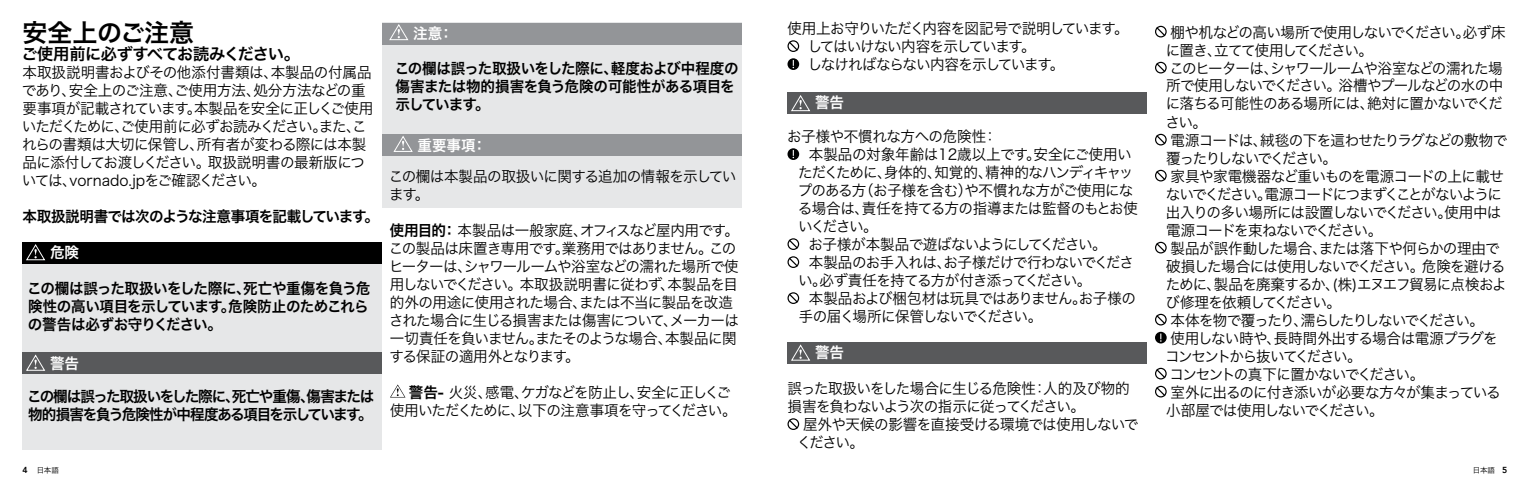
<style>
.page{position:relative;width:1530px;height:495px;background:#fff}
.page>*{position:absolute;margin:0;border:0;box-sizing:border-box;transform-origin:0 0}
.t1{font:25px "Hira Kaku Pro W6";letter-spacing:-.01em;color:#000}
.t2{font:16.25px "Hira Kaku Pro W6";letter-spacing:-.04em;color:#000}
.t3{font:15px/18px "Hira Kaku Pro W3";letter-spacing:-.055em;color:#000}
.t4{font:15px/18px "Hira Kaku Pro W3";letter-spacing:-.03em;color:#000}
.t5{font:15px/18px "Hira Kaku Pro W6";letter-spacing:-.055em;color:#000;text-align:justify}
.t6{font:15px "Hira Kaku Pro W3";letter-spacing:-.035em;color:#000}
.t7{font:15px/18px "Hira Kaku Pro W6";letter-spacing:-.03em;color:#000}
.t8{font:15px "Hira Kaku Pro W3";letter-spacing:-.075em;color:#000}
.t9{font:15px/18px "Hira Kaku Pro W6";letter-spacing:-.08em;color:#000}
.t10{font:15px "Hira Kaku Pro W3";letter-spacing:-.09em;color:#000}
.t11{font:15px "Hira Kaku Pro W3";letter-spacing:-.11em;color:#000}
.t12{font:15px "Hira Kaku Pro W3";letter-spacing:-.095em;color:#000}
.t13{font:15px "Hira Kaku Pro W3";letter-spacing:-.015em;color:#000}
.t14{font:15px "Hira Kaku Pro W3";letter-spacing:-.1em;color:#000}
.t15{font:15px "Hira Kaku Pro W3";letter-spacing:-.085em;color:#000}
.t16{font:15px "Hira Kaku Pro W6";color:#fff}
.t17{font:15px "Hira Kaku Pro W3";letter-spacing:-.08em;color:#000}
.t18{font:7.5px "Hira Kaku Pro W3";letter-spacing:-.025em;color:#000}
.s1{font-family:"Hira Kaku Pro W6"}
.s2{font-family:"Avenir";font-weight:800;font-size:8.75px}
</style>
<div class="page">
<div style="left:22px;top:259px;width:360px;height:191px;background:#e6e7e8"></div>
<div style="left:382px;top:22px;width:360px;height:186px;background:#e6e7e8"></div>
<div style="left:22px;top:242px;width:360px;height:22px;background:#000"></div>
<div style="left:22px;top:353px;width:360px;height:21px;background:#58595b"></div>
<div style="left:382px;top:23px;width:360px;height:21px;background:#939598"></div>
<div style="left:382px;top:134px;width:360px;height:22px;background:#939598"></div>
<svg style="left:26px;top:244px;width:20px;height:17px"></svg>
<svg style="left:26px;top:354px;width:20px;height:17px"></svg>
<svg style="left:389px;top:24px;width:20px;height:17px"></svg>
<svg style="left:393px;top:136px;width:20px;height:16px"></svg>
<svg style="left:390px;top:384px;width:15px;height:14px"></svg>
<div style="left:787px;top:92px;width:360px;height:21px;background:#58595b"></div>
<div style="left:787px;top:342px;width:360px;height:22px;background:#58595b"></div>
<svg style="left:788px;top:40px;width:11px;height:12px"></svg>
<svg style="left:788px;top:58px;width:11px;height:12px"></svg>
<svg style="left:791px;top:95px;width:19px;height:17px"></svg>
<svg style="left:788px;top:148px;width:11px;height:12px"></svg>
<svg style="left:788px;top:238px;width:11px;height:12px"></svg>
<svg style="left:788px;top:256px;width:11px;height:12px"></svg>
<svg style="left:788px;top:292px;width:11px;height:12px"></svg>
<svg style="left:791px;top:344px;width:20px;height:17px"></svg>
<svg style="left:788px;top:418px;width:11px;height:12px"></svg>
<svg style="left:1155px;top:26px;width:12px;height:12px"></svg>
<svg style="left:1155px;top:62px;width:12px;height:12px"></svg>
<svg style="left:1155px;top:134px;width:12px;height:12px"></svg>
<svg style="left:1155px;top:170px;width:12px;height:11px"></svg>
<svg style="left:1155px;top:242px;width:12px;height:11px"></svg>
<svg style="left:1155px;top:314px;width:12px;height:11px"></svg>
<svg style="left:1155px;top:332px;width:12px;height:12px"></svg>
<svg style="left:1155px;top:368px;width:12px;height:11px"></svg>
<svg style="left:1155px;top:386px;width:12px;height:12px"></svg>
<h1 class="t1" style="left:22px;top:10px;width:173px">安全上のご注意</h1>
<p class="t2" style="left:22px;top:39px;width:280px">ご使用前に必ずすべてお読みください。</p>
<p class="t4" style="left:22px;top:62px;width:353px">本取扱説明書およびその他添付書類は、本製品の付属品であり、安全上のご注意、ご使用方法、処分方法などの重要事項が記載されています。本製品を安全に正しくご使用いただくために、ご使用前に必ずお読みください。また、これらの書類は大切に保管し、所有者が変わる際には本製品に添付してお渡しください。取扱説明書の最新版については、vornado.jpをご確認ください。</p>
<p class="t5" style="left:23px;top:206px;width:358px">本取扱説明書では次のような注意事項を記載しています。</p>
<p class="t16" style="left:50px;top:238px;width:31px">危険</p>
<p class="t5" style="left:27px;top:278px;width:345px">この欄は誤った取扱いをした際に、死亡や重傷を負う危険性の高い項目を示しています。危険防止のためこれらの警告は必ずお守りください。</p>
<p class="t16" style="left:50px;top:350px;width:31px">警告</p>
<p class="t9" style="left:27px;top:386px;width:349px">この欄は誤った取扱いをした際に、死亡や重傷、傷害または物的損害を負う危険性が中程度ある項目を示しています。</p>
<p class="t16" style="left:413px;top:20px;width:42px">注意：</p>
<p class="t7" style="left:395px;top:58px;width:346px">この欄は誤った取扱いをした際に、軽度および中程度の傷害または物的損害を負う危険の可能性がある項目を示しています。</p>
<p class="t16" style="left:418px;top:131px;width:71px">重要事項：</p>
<p class="t3" style="left:389px;top:166px;width:349px">この欄は本製品の取扱いに関する追加の情報を示しています。</p>
<p class="t3" style="left:389px;top:220px;width:352px"><span class="s1">使用目的：</span>本製品は一般家庭、オフィスなど屋内用です。この製品は床置き専用です。業務用ではありません。このヒーターは、シャワールームや浴室などの濡れた場所で使用しないでください。本取扱説明書に従わず、本製品を目的外の用途に使用された場合、または不当に製品を改造された場合に生じる損害または傷害について、メーカーは一切責任を負いません。またそのような場合、本製品に関する保証の適用外となります。</p>
<p class="t3" style="left:390px;top:382px;width:348px;text-indent:19px"><span class="s1">警告-</span> 火災、感電、ケガなどを防止し、安全に正しくご使用いただくために、以下の注意事項を守ってください。</p>
<p class="t3" style="left:808px;top:18px;width:322px;text-indent:-20px">使用上お守りいただく内容を図記号で説明しています。してはいけない内容を示しています。<br>しなければならない内容を示しています。</p>
<p class="t16" style="left:815px;top:89px;width:31px">警告</p>
<p class="t4" style="left:787px;top:126px;width:212px">お子様や不慣れな方への危険性：</p>
<p class="t13" style="left:809px;top:141px;width:324px">本製品の対象年齢は12歳以上です。安全にご使用い</p>
<p class="t8" style="left:798px;top:159px;width:337px">ただくために、身体的、知覚的、精神的なハンディキャッ</p>
<p class="t3" style="left:798px;top:180px;width:337px">プのある方（お子様を含む）や不慣れな方がご使用にな</p>
<p class="t3" style="left:798px;top:198px;width:342px">る場合は、責任を持てる方の指導または監督のもとお使</p>
<p class="t3" style="left:798px;top:216px;width:81px">いください。</p>
<p class="t3" style="left:808px;top:234px;width:300px">お子様が本製品で遊ばないようにしてください。</p>
<p class="t6" style="left:809px;top:249px;width:327px">本製品のお手入れは、お子様だけで行わないでくださ</p>
<p class="t3" style="left:798px;top:270px;width:295px">い。必ず責任を持てる方が付き添ってください。</p>
<p class="t4" style="left:809px;top:288px;width:329px">本製品および梱包材は玩具ではありません。お子様の</p>
<p class="t15" style="left:799px;top:303px;width:245px">手の届く場所に保管しないでください。</p>
<p class="t16" style="left:815px;top:339px;width:31px">警告</p>
<p class="t3" style="left:787px;top:378px;width:344px">誤った取扱いをした場合に生じる危険性：人的及び物的損害を負わないよう次の指示に従ってください。</p>
<p class="t3" style="left:797px;top:414px;width:342px;text-indent:6px">屋外や天候の影響を直接受ける環境では使用しないでください。</p>
<p class="t3" style="left:1171px;top:22px;width:337px">棚や机などの高い場所で使用しないでください。必ず床</p>
<p class="t10" style="left:1166px;top:37px;width:209px">に置き、立てて使用してください。</p>
<p class="t3" style="left:1169px;top:58px;width:335px">このヒーターは、シャワールームや浴室などの濡れた場</p>
<p class="t3" style="left:1166px;top:76px;width:339px">所で使用しないでください。浴槽やプールなどの水の中</p>
<p class="t3" style="left:1166px;top:94px;width:339px">に落ちる可能性のある場所には、絶対に置かないでくだ</p>
<p class="t3" style="left:1165px;top:112px;width:43px">さい。</p>
<p class="t3" style="left:1171px;top:130px;width:338px">電源コードは、絨毯の下を這わせたりラグなどの敷物で</p>
<p class="t11" style="left:1166px;top:145px;width:172px">覆ったりしないでください。</p>
<p class="t3" style="left:1171px;top:166px;width:335px">家具や家電機器など重いものを電源コードの上に載せ</p>
<p class="t12" style="left:1166px;top:181px;width:338px">ないでください。電源コードにつまずくことがないように</p>
<p class="t3" style="left:1166px;top:202px;width:337px">出入りの多い場所には設置しないでください。使用中は</p>
<p class="t17" style="left:1166px;top:217px;width:218px">電源コードを束ねないでください。</p>
<p class="t6" style="left:1171px;top:235px;width:331px">製品が誤作動した場合、または落下や何らかの理由で</p>
<p class="t3" style="left:1166px;top:256px;width:341px">破損した場合には使用しないでください。危険を避ける</p>
<p class="t3" style="left:1166px;top:274px;width:343px">ために、製品を廃棄するか、(株)エヌエフ貿易に点検およ</p>
<p class="t8" style="left:1166px;top:289px;width:177px">び修理を依頼してください。</p>
<p class="t14" style="left:1171px;top:307px;width:315px">本体を物で覆ったり、濡らしたりしないでください。</p>
<p class="t6" style="left:1171px;top:325px;width:329px">使用しない時や、長時間外出する場合は電源プラグを</p>
<p class="t11" style="left:1165px;top:343px;width:198px">コンセントから抜いてください。</p>
<p class="t10" style="left:1170px;top:361px;width:256px">コンセントの真下に置かないでください。</p>
<p class="t3" style="left:1171px;top:382px;width:332px">室外に出るのに付き添いが必要な方々が集まっている</p>
<p class="t8" style="left:1166px;top:397px;width:219px">小部屋では使用しないでください。</p>
<p class="t18" style="left:22px;top:463px;width:38px"><span class="s2">4</span> 日本語</p>
<p class="t18" style="left:1473px;top:463px;width:36px">日本語 <span class="s2">5</span></p>
</div>
